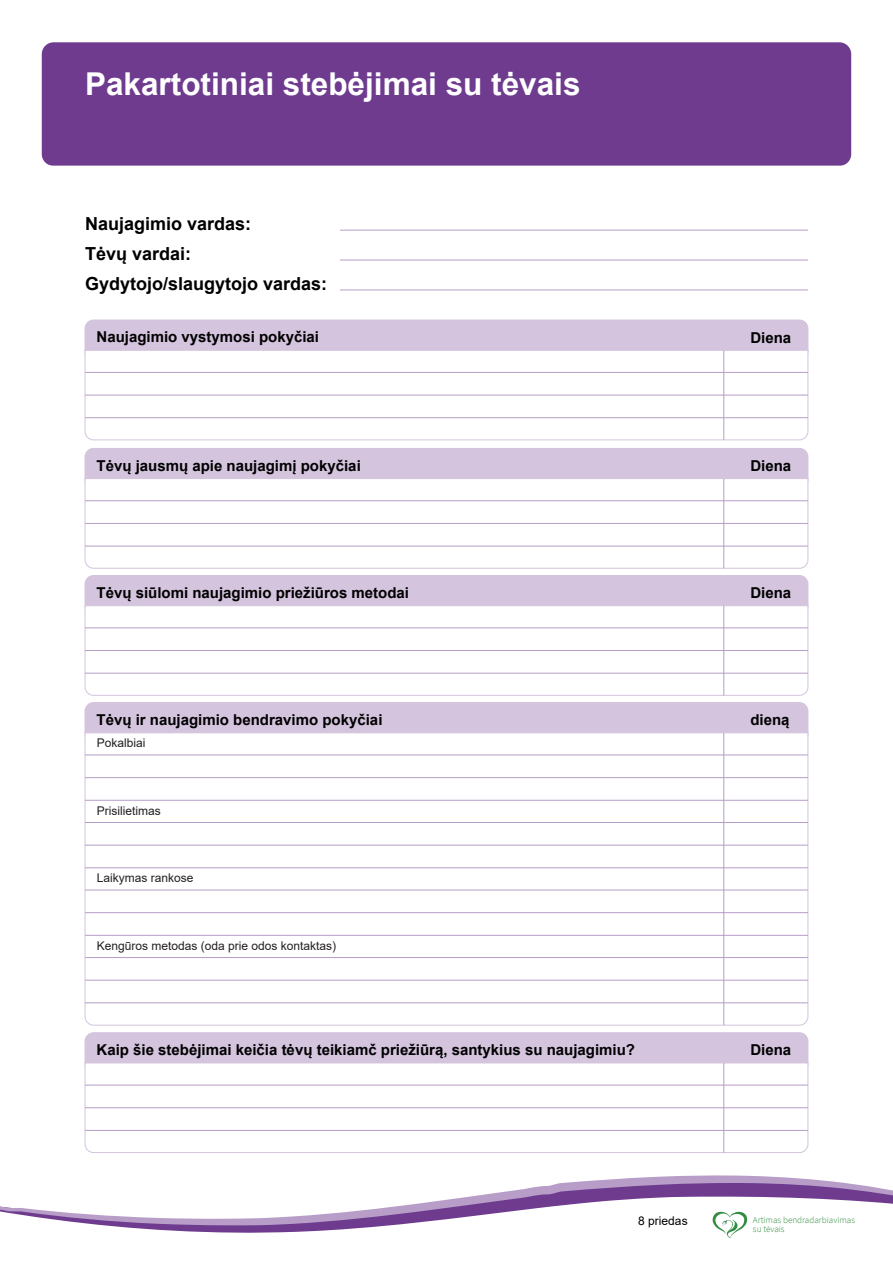
<style>
.page{position:relative;width:893px;height:1263px;background:#fff}
.page>*{position:absolute;margin:0;border:0;box-sizing:border-box;transform-origin:0 0}
.t1{font:700 31.5px "Arial";color:#fff}
.t2{font:700 18px/30px "Arial";color:#000001}
.t3{font:700 15px "Arial";color:#000001}
.t4{font:12px "Arial";color:#231f20}
.t5{font:12px "Arial";color:#000001}
.t6{font:300 9.15px/9.1px "Source Sans Pro";color:#328d41}
</style>
<div class="page">
<div style="left:42px;top:42px;width:809px;height:124px;background:#6e3b8f;border-radius:12px"></div>
<hr style="left:340px;top:230px;width:468px;height:1px;background:#b79dc7">
<hr style="left:340px;top:260px;width:468px;height:1px;background:#b79dc7">
<hr style="left:340px;top:290px;width:468px;height:1px;background:#b79dc7">
<div style="left:85px;top:320px;width:723px;height:40px;background:#d4c4dd;border-radius:9px"></div>
<div style="left:85px;top:320px;width:723px;height:40px;border:1px solid #d4c4dd;border-radius:9px"></div>
<svg style="left:84px;top:349px;width:725px;height:92px"></svg>
<hr style="left:85px;top:372px;width:723px;height:1px;background:#b79dc7">
<hr style="left:85px;top:395px;width:723px;height:1px;background:#b79dc7">
<hr style="left:85px;top:417px;width:723px;height:1px;background:#b79dc7">
<hr style="left:723px;top:350px;width:1px;height:90px;background:#b79dc7">
<div style="left:85px;top:448px;width:723px;height:40px;background:#d4c4dd;border-radius:9px"></div>
<div style="left:85px;top:448px;width:723px;height:40px;border:1px solid #d4c4dd;border-radius:9px"></div>
<svg style="left:84px;top:478px;width:725px;height:91px"></svg>
<hr style="left:85px;top:500px;width:723px;height:1px;background:#b79dc7">
<hr style="left:85px;top:523px;width:723px;height:1px;background:#b79dc7">
<hr style="left:85px;top:546px;width:723px;height:1px;background:#b79dc7">
<hr style="left:723px;top:479px;width:1px;height:89px;background:#b79dc7">
<div style="left:85px;top:575px;width:723px;height:40px;background:#d4c4dd;border-radius:9px"></div>
<div style="left:85px;top:575px;width:723px;height:41px;border:1px solid #d4c4dd;border-radius:9px"></div>
<svg style="left:84px;top:605px;width:725px;height:91px"></svg>
<hr style="left:85px;top:627px;width:723px;height:1px;background:#b79dc7">
<hr style="left:85px;top:650px;width:723px;height:1px;background:#b79dc7">
<hr style="left:85px;top:673px;width:723px;height:1px;background:#b79dc7">
<hr style="left:723px;top:606px;width:1px;height:89px;background:#b79dc7">
<div style="left:85px;top:1033px;width:723px;height:39px;background:#d4c4dd;border-radius:9px"></div>
<div style="left:85px;top:1032px;width:723px;height:41px;border:1px solid #d4c4dd;border-radius:9px"></div>
<svg style="left:84px;top:1062px;width:725px;height:91px"></svg>
<hr style="left:85px;top:1085px;width:723px;height:1px;background:#b79dc7">
<hr style="left:85px;top:1107px;width:723px;height:1px;background:#b79dc7">
<hr style="left:85px;top:1130px;width:723px;height:1px;background:#b79dc7">
<hr style="left:723px;top:1063px;width:1px;height:89px;background:#b79dc7">
<div style="left:85px;top:703px;width:723px;height:39px;background:#d4c4dd;border-radius:9px"></div>
<div style="left:85px;top:702px;width:723px;height:41px;border:1px solid #d4c4dd;border-radius:9px"></div>
<svg style="left:84px;top:732px;width:725px;height:294px"></svg>
<hr style="left:85px;top:755px;width:723px;height:1px;background:#b79dc7">
<hr style="left:85px;top:777px;width:723px;height:1px;background:#b79dc7">
<hr style="left:85px;top:800px;width:723px;height:1px;background:#b79dc7">
<hr style="left:723px;top:733px;width:1px;height:292px;background:#b79dc7">
<hr style="left:85px;top:822px;width:723px;height:1px;background:#b79dc7">
<hr style="left:85px;top:845px;width:723px;height:1px;background:#b79dc7">
<hr style="left:85px;top:867px;width:723px;height:1px;background:#b79dc7">
<hr style="left:85px;top:890px;width:723px;height:1px;background:#b79dc7">
<hr style="left:85px;top:912px;width:723px;height:1px;background:#b79dc7">
<hr style="left:85px;top:935px;width:723px;height:1px;background:#b79dc7">
<hr style="left:85px;top:957px;width:723px;height:1px;background:#b79dc7">
<hr style="left:85px;top:980px;width:723px;height:1px;background:#b79dc7">
<hr style="left:85px;top:1002px;width:723px;height:1px;background:#b79dc7">
<svg style="left:0;top:1175px;width:893px;height:63px"></svg>
<h1 class="t1" style="left:85px;top:61px;width:497px">Pakartotiniai stebėjimai su tėvais</h1>
<p class="t2" style="left:85px;top:209px;width:244px">Naujagimio vardas:<br>Tėvų vardai:<br>Gydytojo/slaugytojo vardas:</p>
<p class="t3" style="left:97px;top:326px;width:224px">Naujagimio vystymosi pokyčiai</p>
<p class="t3" style="left:750px;top:327px;width:42px">Diena</p>
<p class="t3" style="left:97px;top:455px;width:266px">Tėvų jausmų apie naujagimį pokyčiai</p>
<p class="t3" style="left:750px;top:455px;width:42px">Diena</p>
<p class="t3" style="left:97px;top:582px;width:314px">Tėvų siūlomi naujagimio priežiūros metodai</p>
<p class="t3" style="left:750px;top:582px;width:42px">Diena</p>
<p class="t3" style="left:97px;top:709px;width:287px">Tėvų ir naujagimio bendravimo pokyčiai</p>
<p class="t3" style="left:750px;top:709px;width:41px">dieną</p>
<p class="t4" style="left:97px;top:735px;width:50px">Pokalbiai</p>
<p class="t4" style="left:97px;top:802px;width:65px">Prisilietimas</p>
<p class="t4" style="left:97px;top:870px;width:98px">Laikymas rankose</p>
<p class="t4" style="left:97px;top:937px;width:241px">Kengūros metodas (oda prie odos kontaktas)</p>
<p class="t3" style="left:97px;top:1039px;width:540px">Kaip šie stebėjimai keičia tėvų teikiamč priežiūrą, santykius su naujagimiu?</p>
<p class="t3" style="left:750px;top:1039px;width:42px">Diena</p>
<p class="t5" style="left:638px;top:1212px;width:51px">8 priedas</p>
<p class="t6" style="left:753px;top:1215px;width:104px">Artimas bendradarbiavimas su tėvais</p>
</div>
